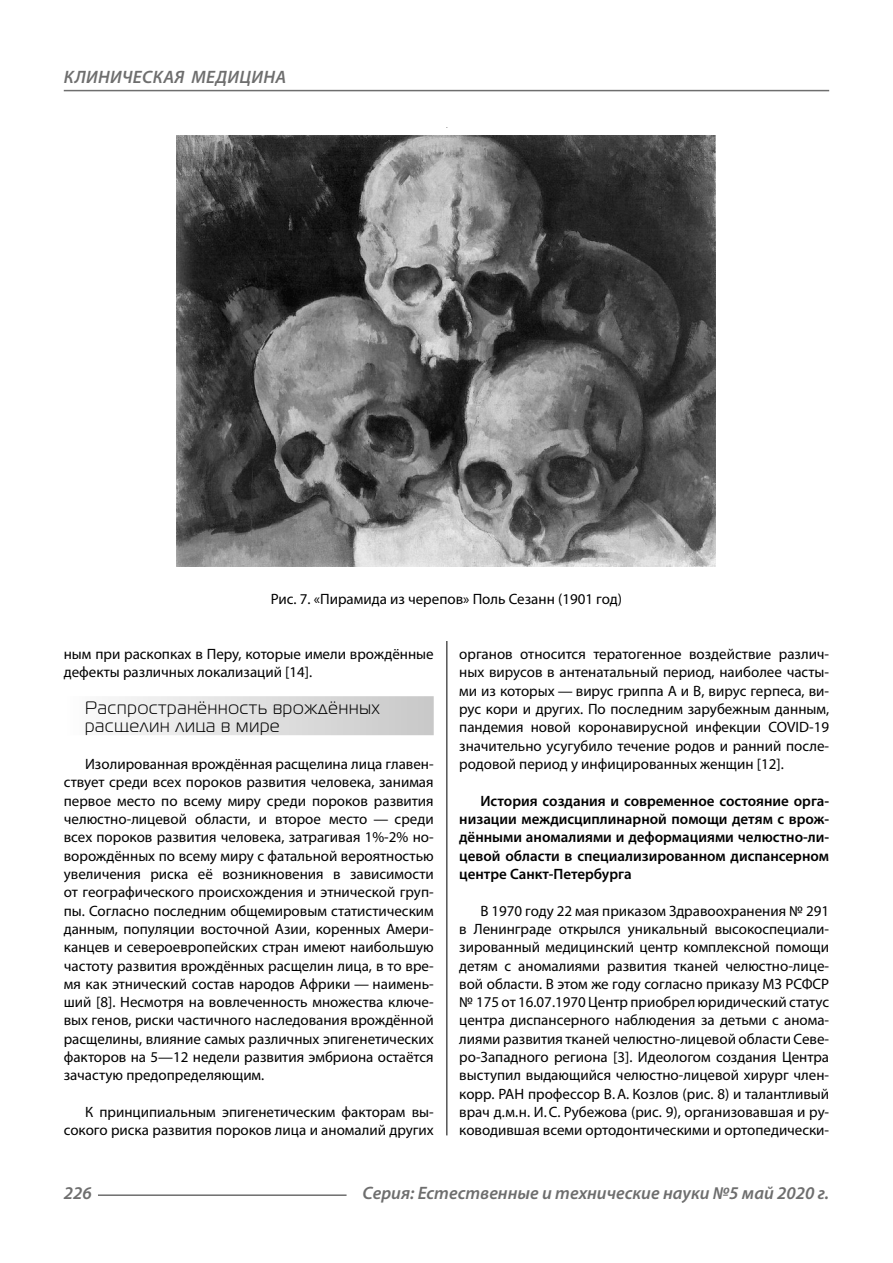
<style>
.page{position:relative;width:893px;height:1263px;background:#fff}
.page>*{position:absolute;margin:0;border:0;box-sizing:border-box;transform-origin:0 0}
.t1{font:italic 600 18px "Myriad Pro";color:#6e6e6e}
.Subheader_2lines{font:18px/18.3px "Magistral C";letter-spacing:.05em;color:#000}
.Normal{font:15px/18.3px "Myriad Pro";color:#000;text-align:justify}
.Normal-2{font:600 15px/18.3px "Myriad Pro";color:#000;text-align:justify}
.podpis{font:15px "Myriad Pro";color:#000}
</style>
<div class="page">
<hr style="left:446px;top:128px;width:1px;height:1007px;background:#000">
<div style="left:64px;top:696px;width:370px;height:39px;background:linear-gradient(to right,#fcfcfc,#c8c8c8)"></div>
<div style="left:64px;top:128px;width:765px;height:513px;background:#fff"></div>
<img style="left:176px;top:136px;width:540px;height:431px">
<hr style="left:98px;top:1194px;width:249px;height:2px;background:#6e6e6e">
<hr style="left:64px;top:90px;width:765px;height:1px;background:#6e6e6e">
<p class="t1" style="left:64px;top:66px;width:23px">Клиническая</p>
<p class="t1" style="left:191px;top:66px;width:13px">меди</p>
<p class="t1" style="left:240px;top:66px;width:25px">цина</p>
<p class="podpis" style="left:271px;top:590px;width:353px">Рис. 7. «Пирамида из черепов» Поль Сезанн (1901 год)</p>
<p class="Normal" style="left:64px;top:644px;width:371px">ным при раскопках в Перу, которые имели врождённые дефекты различных локализаций [14].</p>
<p class="Subheader_2lines" style="left:85px;top:698px;width:296px">Распространённость врождённых расщелин лица в мире</p>
<p class="Normal" style="left:64px;top:754px;width:371px;text-indent:21px">Изолированная врождённая расщелина лица главен&shy;ствует среди всех пороков развития человека, занимая первое место по всему миру среди пороков развития челюстно-лицевой области, и второе место — среди всех пороков развития человека, затрагивая 1%-2% но&shy;ворождённых по всему миру с фатальной вероятностью увеличения риска её возникновения в зависимости от географического происхождения и этнической груп&shy;пы. Согласно последним общемировым статистическим данным, популяции восточной Азии, коренных Амери&shy;канцев и североевропейских стран имеют наибольшую частоту развития врождённых расщелин лица, в то вре&shy;мя как этнический состав народов Африки — наимень&shy;ший [8]. Несмотря на вовлеченность множества ключе&shy;вых генов, риски частичного наследования врождённой расщелины, влияние самых различных эпигенетических факторов на 5—12 недели развития эмбриона остаётся зачастую предопределяющим.</p>
<p class="Normal" style="left:64px;top:1103px;width:371px;text-align:right">К принципиальным эпигенетическим факторам вы&shy;сокого риска развития пороков лица и аномалий других</p>
<p class="Normal" style="left:459px;top:644px;width:371px">органов относится тератогенное воздействие различ&shy;ных вирусов в антенатальный период, наиболее часты&shy;ми из которых — вирус гриппа А и В, вирус герпеса, ви&shy;рус кори и других. По последним зарубежным данным, пандемия новой коронавирусной инфекции COVID‑19 значительно усугубило течение родов и ранний после&shy;родовой период у инфицированных женщин [12].</p>
<p class="Normal-2" style="left:459px;top:791px;width:371px;text-indent:21px">История создания и современное состояние орга&shy;низации междисциплинарной помощи детям с врож&shy;дёнными аномалиями и деформациями челюстно-ли&shy;цевой области в специализированном диспансерном центре Санкт-Петербурга</p>
<p class="Normal" style="left:459px;top:901px;width:371px;text-indent:21px">В 1970 году 22 мая приказом Здравоохранения № 291 в Ленинграде открылся уникальный высокоспециали&shy;зированный медицинский центр комплексной помощи детям с аномалиями развития тканей челюстно-лице&shy;вой области. В этом же году согласно приказу МЗ РСФСР № 175 от 16.07.1970 Центр приобрел юридический статус центра диспансерного наблюдения за детьми с анома&shy;лиями развития тканей челюстно-лицевой области Севе&shy;ро-Западного региона [3]. Идеологом создания Центра выступил выдающийся челюстно-лицевой хирург член&shy;корр. РАН профессор В.А. Козлов (рис. 8) и талантливый врач д.м.н. И.С. Рубежова (рис. 9), организовавшая и ру&shy;ководившая всеми ортодонтическими и ортопедически-</p>
<p class="t1" style="left:64px;top:1182px;width:30px">226</p>
<p class="t1" style="left:363px;top:1182px;width:468px">Серия: Естественные и технические науки №5 май 2020 г.</p>
</div>
